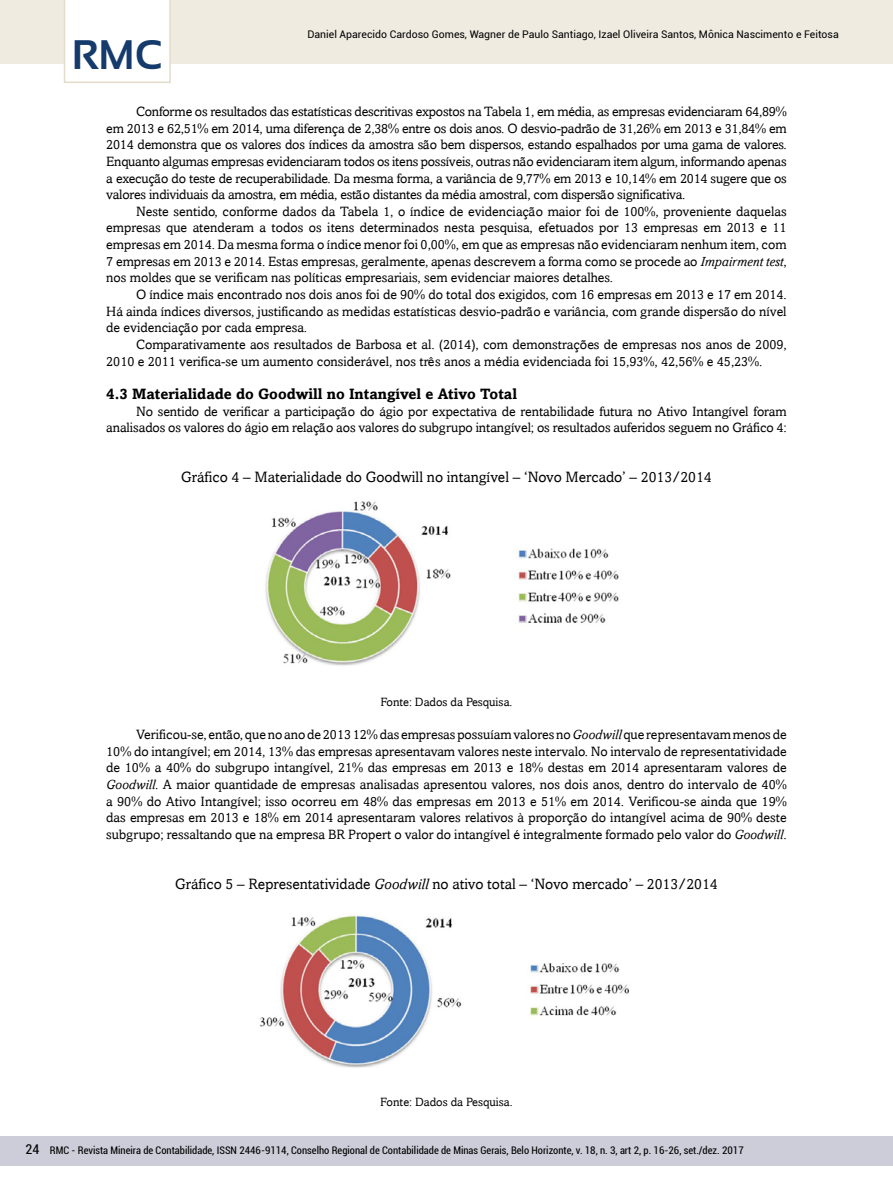
<style>
.page{position:relative;width:893px;height:1191px;background:#fff}
.page>*{position:absolute;margin:0;border:0;box-sizing:border-box;transform-origin:0 0}
.t1{font:700 41.25px "Sansation";color:#143b6b}
.t2{font:15px "Amasis";color:#000}
.t3{font:700 15px "Amasis";color:#000}
.t4{font:13.5px/16.6px "Amasis";color:#000;text-align:justify}
.t5{font:condensed 13.5px "Roboto";color:#000}
.t6{font:12px "Amasis";color:#000}
.t7{font:condensed 10.5px "Roboto";color:#000}
.t8{font:10.5px "Roboto";color:#000}
.s1{font-style:italic}
</style>
<div class="page">
<img style="left:265px;top:501px;width:354px;height:165px">
<img style="left:259px;top:916px;width:370px;height:152px">
<div style="left:0;top:1135px;width:893px;height:30px;background:#cdcdda"></div>
<div style="left:0;top:0;width:893px;height:64px;background:#efebe1"></div>
<div style="left:64px;top:0;width:107px;height:83px;background:#fff"></div>
<h1 class="t1" style="left:72px;top:32px;width:92px">RMC</h1>
<p class="t8" style="left:307px;top:27px;width:533px">Daniel Aparecido Cardoso Gomes, Wagner de Paulo Santiago, Izael Oliveira Santos, Mônica Nascimento e Feitosa</p>
<p class="t4" style="left:106px;top:103px;width:682px;text-indent:30px">Conforme os resultados das estatísticas descritivas expostos na Tabela 1, em média, as empresas evidenciaram 64,89% em 2013 e 62,51% em 2014, uma diferença de 2,38% entre os dois anos. O desvio-padrão de 31,26% em 2013 e 31,84% em 2014 demonstra que os valores dos índices da amostra são bem dispersos, estando espalhados por uma gama de valores.<br>Enquanto algumas empresas evidenciaram todos os itens possíveis, outras não evidenciaram item algum, informando apenas a execução do teste de recuperabilidade. Da mesma forma, a variância de 9,77% em 2013 e 10,14% em 2014 sugere que os valores individuais da amostra, em média, estão distantes da média amostral, com dispersão significativa.</p>
<p class="t4" style="left:106px;top:203px;width:682px;text-indent:30px">Neste sentido, conforme dados da Tabela 1, o índice de evidenciação maior foi de 100%, proveniente daquelas empresas que atenderam a todos os itens determinados nesta pesquisa, efetuados por 13 empresas em 2013 e 11 empresas em 2014. Da mesma forma o índice menor foi 0,00%, em que as empresas não evidenciaram nenhum item, com 7 empresas em 2013 e 2014. Estas empresas, geralmente, apenas descrevem a forma como se procede ao <span class="s1">Impairment test</span>, nos moldes que se verificam nas políticas empresariais, sem evidenciar maiores detalhes.</p>
<p class="t4" style="left:106px;top:286px;width:682px;text-indent:30px">O índice mais encontrado nos dois anos foi de 90% do total dos exigidos, com 16 empresas em 2013 e 17 em 2014.<br>Há ainda índices diversos, justificando as medidas estatísticas desvio-padrão e variância, com grande dispersão do nível de evidenciação por cada empresa.</p>
<p class="t4" style="left:106px;top:336px;width:682px;text-indent:30px">Comparativamente aos resultados de Barbosa et al. (2014), com demonstrações de empresas nos anos de 2009,<br>2010 e 2011 verifica-se um aumento considerável, nos três anos a média evidenciada foi 15,93%, 42,56% e 45,23%.</p>
<p class="t3" style="left:106px;top:384px;width:412px">4.3 Materialidade do Goodwill no Intangível e Ativo Total</p>
<p class="t4" style="left:106px;top:402px;width:682px;text-align:right">No sentido de verificar a participação do ágio por expectativa de rentabilidade futura no Ativo Intangível foram analisados os valores do ágio em relação aos valores do subgrupo intangível; os resultados auferidos seguem no Gráfico 4:</p>
<p class="t2" style="left:181px;top:468px;width:532px">Gráfico 4 – Materialidade do Goodwill no intangível – ‘Novo Mercado’ – 2013/2014</p>
<p class="t6" style="left:381px;top:694px;width:133px">Fonte: Dados da Pesquisa.</p>
<p class="t4" style="left:106px;top:726px;width:682px;text-indent:30px">Verificou-se, então, que no ano de 2013 12% das empresas possuíam valores no <span class="s1">Goodwill</span> que representavam menos de 10% do intangível; em 2014, 13% das empresas apresentavam valores neste intervalo. No intervalo de representatividade de 10% a 40% do subgrupo intangível, 21% das empresas em 2013 e 18% destas em 2014 apresentaram valores de <span class="s1">Goodwill</span>. A maior quantidade de empresas analisadas apresentou valores, nos dois anos, dentro do intervalo de 40% a 90% do Ativo Intangível; isso ocorreu em 48% das empresas em 2013 e 51% em 2014. Verificou-se ainda que 19% das empresas em 2013 e 18% em 2014 apresentaram valores relativos à proporção do intangível acima de 90% deste subgrupo; ressaltando que na empresa BR Propert o valor do intangível é integralmente formado pelo valor do <span class="s1">Goodwill</span>.</p>
<p class="t2" style="left:175px;top:874px;width:544px">Gráfico 5 – Representatividade <span class="s1">Goodwill</span> no ativo total – ‘Novo mercado’ – 2013/2014</p>
<p class="t6" style="left:380px;top:1094px;width:134px">Fonte: Dados da Pesquisa.</p>
<p class="t5" style="left:26px;top:1140px;width:15px">24</p>
<p class="t7" style="left:50px;top:1143px;width:695px">RMC - Revista Mineira de Contabilidade, ISSN 2446-9114, Conselho Regional de Contabilidade de Minas Gerais, Belo Horizonte, v. 18, n. 3, art 2, p. 16-26, set./dez. 2017</p>
</div>
